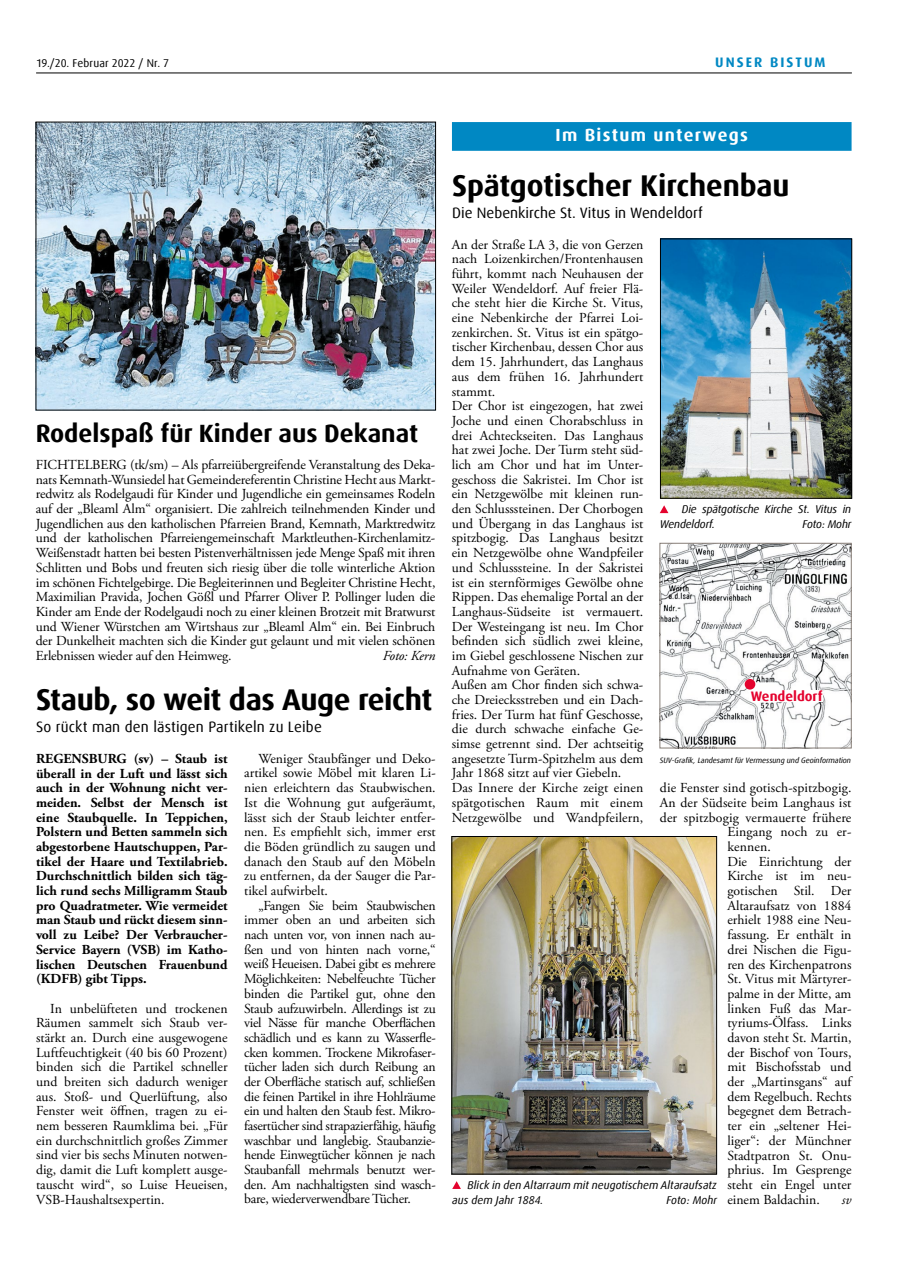
<style>
.page{position:relative;width:908px;height:1276px;background:#fff}
.page>*{position:absolute;margin:0;border:0;box-sizing:border-box;transform-origin:0 0}
.t1{font:700 30px "Dax Offc Pro";letter-spacing:-.015em;color:#000}
.t2{font:700 25px "Dax Offc Pro";color:#000}
.t3{font:700 17.5px "Dax Offc Pro";letter-spacing:.075em;color:#fff}
.t4{font:15px "Dax Offc Pro";letter-spacing:.005em;color:#000}
.t5{font:13.75px/14.6px "Adobe Garamond Pro";color:#000;text-align:justify}
.t6{font:700 13.75px/14.6px "Adobe Garamond Pro";color:#000;text-align:justify}
.t7{font:700 13.75px "Dax Offc Pro";letter-spacing:.15em;color:#0088c3}
.t8{font:italic 13.75px "Adobe Garamond Pro";letter-spacing:-.01em;color:#000}
.t9{font:700 13.75px "Dax Offc Pro";color:#e4032e}
.t10{font:italic 11.25px/14.8px "Dax Offc Pro";color:#000}
.t11{font:11.25px "Dax Offc Pro";letter-spacing:.01em;color:#000}
.t12{font:italic 11.25px "Dax Offc Pro";letter-spacing:-.02em;color:#000}
.t13{font:italic 7.75px "Dax Offc Pro";letter-spacing:-.005em;color:#000}
</style>
<div class="page">
<hr style="left:36px;top:73px;width:815px;height:1px;background:#000">
<div style="left:452px;top:122px;width:399px;height:29px;background:#0088c3"></div>
<img style="left:661px;top:545px;width:188px;height:201px">
<div style="left:659px;top:543px;width:192px;height:205px;border:1px solid #867d76"></div>
<div style="left:750px;top:690px;width:72px;height:11px;background:#fff"></div>
<div style="left:744px;top:679px;width:11px;height:10px;background:#e4032e;border-radius:50%"></div>
<img style="left:662px;top:241px;width:187px;height:255px">
<div style="left:660px;top:239px;width:191px;height:259px;border:1px solid #000"></div>
<svg style="left:660px;top:505px;width:8px;height:8px"></svg>
<img style="left:453px;top:838px;width:261px;height:334px">
<div style="left:451px;top:836px;width:265px;height:338px;border:1px solid #000"></div>
<svg style="left:452px;top:1181px;width:8px;height:8px"></svg>
<img style="left:38px;top:124px;width:395px;height:284px">
<p class="t11" style="left:36px;top:56px;width:134px">19./20. Februar 2022 / Nr. 7</p>
<p class="t7" style="left:714px;top:54px;width:112px">UNSER BISTUM</p>
<p class="t3" style="left:555px;top:124px;width:194px">Im Bistum unterwegs</p>
<h2 class="t2" style="left:36px;top:417px;width:384px">Rodelspaß für Kinder aus Dekanat</h2>
<p class="t5" style="left:36px;top:458px;width:401px">FICHTELBERG (tk/sm) – Als pfarreiübergreifende Veranstaltung des Deka&shy;nats Kemnath-Wunsiedel hat Gemeindereferentin Christine Hecht aus Markt&shy;redwitz als Rodelgaudi für Kinder und Jugendliche ein gemeinsames Rodeln auf der „Bleaml Alm“ organisiert. Die zahlreich teilnehmenden Kinder und Jugendlichen aus den katholischen Pfarreien Brand, Kemnath, Marktredwitz und der katholischen Pfarreiengemeinschaft Marktleuthen-Kirchenlamitz-Weißenstadt hatten bei besten Pistenverhältnissen jede Menge Spaß mit ihren Schlitten und Bobs und freuten sich riesig über die tolle winterliche Aktion im schönen Fichtelgebirge. Die Begleiterinnen und Begleiter Christine Hecht, Maximilian Pravida, Jochen Gößl und Pfarrer Oliver P. Pollinger luden die Kinder am Ende der Rodelgaudi noch zu einer kleinen Brotzeit mit Bratwurst und Wiener Würstchen am Wirtshaus zur „Bleaml Alm“ ein. Bei Einbruch der Dunkelheit machten sich die Kinder gut gelaunt und mit vielen schönen Erlebnissen wieder auf den Heimweg.</p>
<p class="t8" style="left:382px;top:647px;width:54px">Foto: Kern</p>
<h1 class="t1" style="left:36px;top:680px;width:397px">Staub, so weit das Auge reicht</h1>
<p class="t4" style="left:36px;top:717px;width:287px">So rückt man den lästigen Partikeln zu Leibe</p>
<p class="t6" style="left:36px;top:751px;width:193px">REGENSBURG (sv) – Staub ist überall in der Luft und lässt sich auch in der Wohnung nicht ver&shy;meiden. Selbst der Mensch ist eine Staubquelle. In Teppichen, Polstern und Betten sammeln sich abgestorbene Hautschuppen, Par&shy;tikel der Haare und Textilabrieb.<br>Durchschnittlich bilden sich täg&shy;lich rund sechs Milligramm Staub pro Quadratmeter. Wie vermeidet man Staub und rückt diesem sinn&shy;voll zu Leibe? Der Verbraucher-Service Bayern (VSB) im Katho&shy;lischen Deutschen Frauenbund (KDFB) gibt Tipps.</p>
<p class="t5" style="left:36px;top:1001px;width:193px;text-indent:14px">In unbelüfteten und trockenen Räumen sammelt sich Staub ver&shy;stärkt an. Durch eine ausgewogene Luftfeuchtigkeit (40 bis 60 Prozent) binden sich die Partikel schneller und breiten sich dadurch weniger aus. Stoß- und Querlüftung, also Fenster weit öffnen, tragen zu ei&shy;nem besseren Raumklima bei. „Für ein durchschnittlich großes Zimmer sind vier bis sechs Minuten notwen&shy;dig, damit die Luft komplett ausge&shy;tauscht wird“, so Luise Heueisen, VSB-Haushaltsexpertin.</p>
<p class="t5" style="left:244px;top:751px;width:193px;text-indent:14px">Weniger Staubfänger und Deko&shy;artikel sowie Möbel mit klaren Li&shy;nien erleichtern das Staubwischen.<br>Ist die Wohnung gut aufgeräumt, lässt sich der Staub leichter entfer&shy;nen. Es empfiehlt sich, immer erst die Böden gründlich zu saugen und danach den Staub auf den Möbeln zu entfernen, da der Sauger die Par&shy;tikel aufwirbelt.</p>
<p class="t5" style="left:244px;top:898px;width:193px;text-indent:14px">„Fangen Sie beim Staubwischen immer oben an und arbeiten sich nach unten vor, von innen nach au&shy;ßen und von hinten nach vorne,“ weiß Heueisen. Dabei gibt es mehrere Möglichkeiten: Nebelfeuchte Tücher binden die Partikel gut, ohne den Staub aufzuwirbeln. Allerdings ist zu viel Nässe für manche Oberflächen schädlich und es kann zu Wasserfle&shy;cken kommen. Trockene Mikrofaser&shy;tücher laden sich durch Reibung an der Oberfläche statisch auf, schließen die feinen Partikel in ihre Hohlräume ein und halten den Staub fest. Mikro&shy;fasertücher sind strapazierfähig, häufig waschbar und langlebig. Staubanzie&shy;hende Einwegtücher können je nach Staubanfall mehrmals benutzt wer&shy;den. Am nachhaltigsten sind wasch&shy;bare, wiederverwendbare Tücher.</p>
<h1 class="t1" style="left:452px;top:166px;width:339px">Spätgotischer Kirchenbau</h1>
<p class="t4" style="left:452px;top:203px;width:252px">Die Nebenkirche St. Vitus in Wendeldorf</p>
<p class="t5" style="left:451px;top:237px;width:193px;text-align:left">An der Straße LA 3, die von Gerzen nach Loizenkirchen/Frontenhausen führt, kommt nach Neuhausen der<br>Weiler Wendeldorf. Auf freier Flä&shy;che steht hier die Kirche St. Vitus, eine Nebenkirche der Pfarrei Loi&shy;zenkirchen. St. Vitus ist ein spätgo&shy;tischer Kirchenbau, dessen Chor aus dem 15. Jahrhundert, das Langhaus aus dem frühen 16. Jahrhundert stammt.<br>Der Chor ist eingezogen, hat zwei<br>Joche und einen Chorabschluss in drei Achteckseiten. Das Langhaus hat zwei Joche. Der Turm steht süd&shy;lich am Chor und hat im Unter&shy;geschoss die Sakristei. Im Chor ist ein Netzgewölbe mit kleinen run&shy;den Schlusssteinen. Der Chorbogen und Übergang in das Langhaus ist spitzbogig. Das Langhaus besitzt ein Netzgewölbe ohne Wandpfeiler und Schlusssteine. In der Sakristei ist ein sternförmiges Gewölbe ohne<br>Rippen. Das ehemalige Portal an der<br>Langhaus-Südseite ist vermauert.<br>Der Westeingang ist neu. Im Chor befinden sich südlich zwei kleine, im Giebel geschlossene Nischen zur<br>Aufnahme von Geräten.<br>Außen am Chor finden sich schwa&shy;che Dreiecksstreben und ein Dach&shy;fries. Der Turm hat fünf Geschosse, die durch schwache einfache Ge&shy;simse getrennt sind. Der achtseitig angesetzte Turm-Spitzhelm aus dem<br>Jahr 1868 sitzt auf vier Giebeln.<br>Das Innere der Kirche zeigt einen spätgotischen Raum mit einem<br>Netzgewölbe und Wandpfeilern,</p>
<p class="t10" style="left:659px;top:502px;width:193px;text-indent:22px">Die spätgotische Kirche St. Vitus in<br>Wendeldorf.</p>
<p class="t12" style="left:802px;top:517px;width:51px">Foto: Mohr</p>
<p class="t9" style="left:750px;top:687px;width:73px">Wendeldorf</p>
<p class="t13" style="left:659px;top:755px;width:193px">SUV-Grafik, Landesamt für Vermessung und Geoinformation</p>
<p class="t5" style="left:659px;top:781px;width:193px">die Fenster sind gotisch-spitzbogig.</p>
<p class="t5" style="left:659px;top:796px;width:193px">An der Südseite beim Langhaus ist</p>
<p class="t5" style="left:659px;top:810px;width:193px">der spitzbogig vermauerte frühere</p>
<p class="t5" style="left:727px;top:825px;width:125px">Eingang noch zu er-</p>
<p class="t5" style="left:727px;top:840px;width:45px">kennen.</p>
<p class="t5" style="left:727px;top:854px;width:125px">Die Einrichtung der</p>
<p class="t5" style="left:727px;top:869px;width:125px">Kirche ist im neu-</p>
<p class="t5" style="left:727px;top:884px;width:125px">gotischen Stil. Der</p>
<p class="t5" style="left:727px;top:898px;width:125px">Altaraufsatz von 1884</p>
<p class="t5" style="left:727px;top:913px;width:125px">erhielt 1988 eine Neu-</p>
<p class="t5" style="left:727px;top:928px;width:125px">fassung. Er enthält in</p>
<p class="t5" style="left:727px;top:942px;width:125px">drei Nischen die Figu-</p>
<p class="t5" style="left:727px;top:957px;width:125px">ren des Kirchenpatrons</p>
<p class="t5" style="left:727px;top:972px;width:125px">St. Vitus mit Märtyrer-</p>
<p class="t5" style="left:727px;top:986px;width:125px">palme in der Mitte, am</p>
<p class="t5" style="left:727px;top:1001px;width:125px">linken Fuß das Mar-</p>
<p class="t5" style="left:727px;top:1016px;width:125px">tyriums-Ölfass. Links</p>
<p class="t5" style="left:727px;top:1030px;width:125px">davon steht St. Martin,</p>
<p class="t5" style="left:727px;top:1045px;width:125px">der Bischof von Tours,</p>
<p class="t5" style="left:727px;top:1060px;width:125px">mit Bischofsstab und</p>
<p class="t5" style="left:727px;top:1075px;width:125px">der „Martinsgans“ auf</p>
<p class="t5" style="left:727px;top:1089px;width:125px">dem Regelbuch. Rechts</p>
<p class="t5" style="left:727px;top:1104px;width:125px">begegnet dem Betrach-</p>
<p class="t5" style="left:727px;top:1119px;width:125px">ter ein „seltener Hei-</p>
<p class="t5" style="left:727px;top:1133px;width:125px">liger“: der Münchner</p>
<p class="t5" style="left:727px;top:1148px;width:125px">Stadtpatron St. Onu-</p>
<p class="t5" style="left:727px;top:1163px;width:125px">phrius. Im Gesprenge</p>
<p class="t5" style="left:727px;top:1177px;width:125px">steht ein Engel unter</p>
<p class="t5" style="left:727px;top:1192px;width:94px">einem Baldachin.</p>
<p class="t8" style="left:841px;top:1191px;width:11px">sv</p>
<p class="t10" style="left:452px;top:1177px;width:266px;text-indent:15px">Blick in den Altarraum mit neugotischem Altaraufsatz aus dem Jahr 1884.</p>
<p class="t10" style="left:666px;top:1192px;width:52px">Foto: Mohr</p>
</div>
